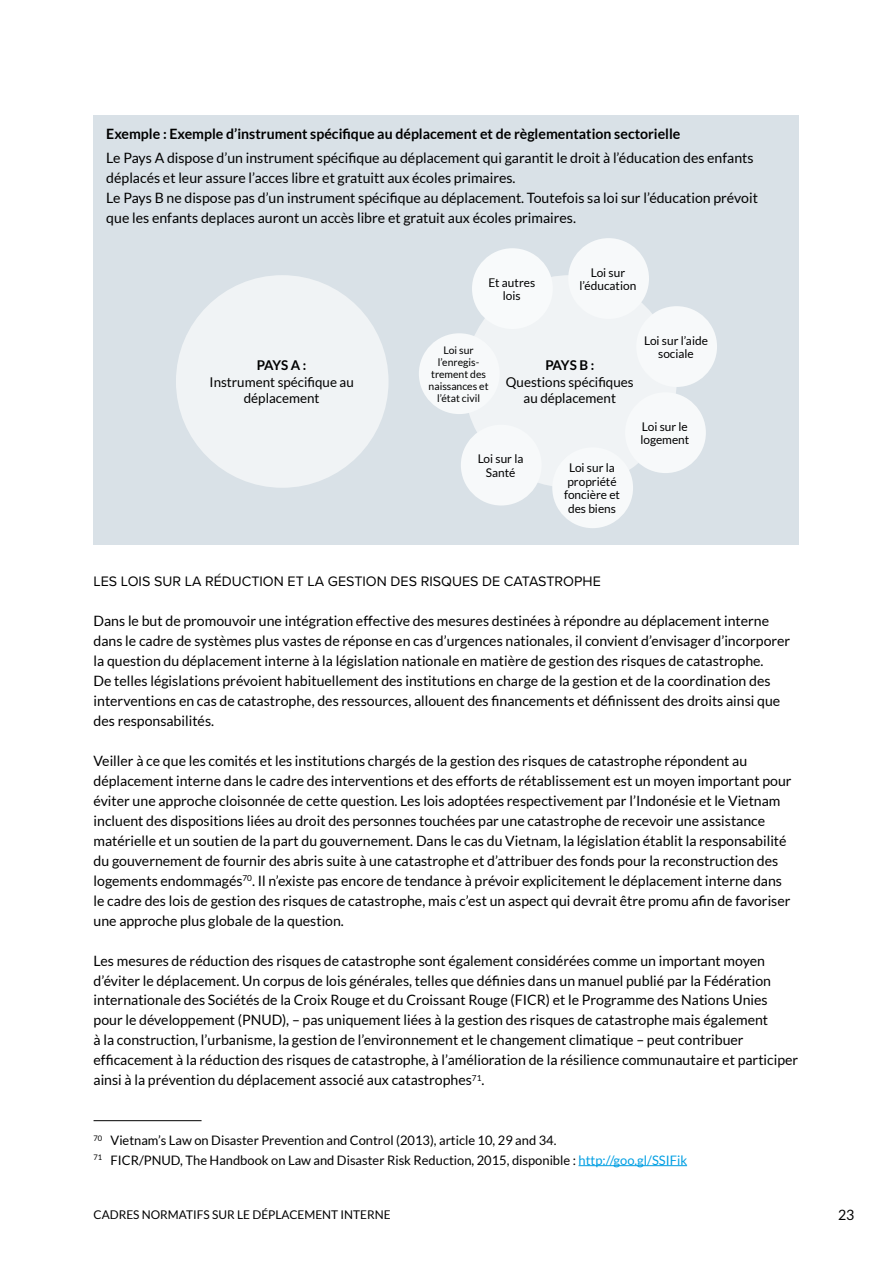
<style>
.page{position:relative;width:893px;height:1263px;background:#fff}
.page>*{position:absolute;margin:0;border:0;box-sizing:border-box;transform-origin:0 0}
.t1{font:14.25px/20px "Lato";color:#000}
.t2{font:700 14.25px "Lato";color:#000}
.t3{font:14.25px "Proxima Nova";color:#000}
.t4{font:13.5px/16.5px "Lato";color:#000;text-align:center}
.t5{font:700 13.5px "Lato";letter-spacing:-.08em;color:#000}
.t6{font:13.05px/20px "Lato";color:#000}
.t7{font:12px/13.5px "Lato";color:#000;text-align:center}
.t8{font:10.5px/12px "Lato";color:#000;text-align:center}
.s1{color:#009fe3}
</style>
<div class="page">
<div style="left:94px;top:115px;width:705px;height:429px;background:#d9e1e7"></div>
<hr style="left:94px;top:1120px;width:108px;height:1px;background:#000">
<hr style="left:578px;top:1165px;width:109px;height:1px;background:#009fe3">
<div style="left:176px;top:275px;width:213px;height:213px;background:#f0f3f5;border-radius:50%"></div>
<div style="left:464px;top:275px;width:213px;height:213px;background:#f0f3f5;border-radius:50%"></div>
<div style="left:472px;top:248px;width:81px;height:81px;background:#f8fafb;border-radius:50%"></div>
<div style="left:568px;top:238px;width:81px;height:81px;background:#f7f9fa;border-radius:50%"></div>
<div style="left:636px;top:306px;width:81px;height:81px;background:#f7f9fa;border-radius:50%"></div>
<div style="left:625px;top:392px;width:81px;height:81px;background:#f7f9fa;border-radius:50%"></div>
<div style="left:552px;top:447px;width:81px;height:81px;background:#f7f9fa;border-radius:50%"></div>
<div style="left:461px;top:425px;width:81px;height:80px;background:#f7f9fa;border-radius:50%"></div>
<div style="left:419px;top:333px;width:81px;height:81px;background:#f7f9fa;border-radius:50%"></div>
<p class="t2" style="left:106px;top:126px;width:576px">Exemple : Exemple d’instrument spécifique au déplacement et de règlementation sectorielle</p>
<p class="t1" style="left:106px;top:148px;width:653px">Le Pays A dispose d’un instrument spécifique au déplacement qui garantit le droit à l’éducation des enfants déplacés et leur assure l’acces libre et gratuitt aux écoles primaires.<br>Le Pays B ne dispose pas d’un instrument spécifique au déplacement. Toutefois sa loi sur l’éducation prévoit que les enfants deplaces auront un accès libre et gratuit aux écoles primaires.</p>
<p class="t5" style="left:257px;top:358px;width:51px">PAYS A :</p>
<p class="t4" style="left:210px;top:374px;width:146px">Instrument spécifique au déplacement</p>
<p class="t7" style="left:488px;top:276px;width:48px">Et autres lois</p>
<p class="t7" style="left:580px;top:265px;width:58px">Loi sur l’éducation</p>
<p class="t8" style="left:429px;top:344px;width:61px">Loi sur l’enregis&shy;trement des naissances et l’état civil</p>
<p class="t5" style="left:545px;top:358px;width:50px">PAYS B :</p>
<p class="t4" style="left:506px;top:374px;width:129px">Questions spécifiques au déplacement</p>
<p class="t7" style="left:644px;top:333px;width:65px">Loi sur l’aide sociale</p>
<p class="t7" style="left:478px;top:452px;width:47px">Loi sur la<br>Santé</p>
<p class="t7" style="left:564px;top:461px;width:57px">Loi sur la propriété foncière et des biens</p>
<p class="t7" style="left:640px;top:420px;width:50px;text-align:left">Loi sur le logement</p>
<p class="t3" style="left:94px;top:573px;width:509px">LES LOIS SUR LA RÉDUCTION ET LA GESTION DES RISQUES DE CATASTROPHE</p>
<p class="t1" style="left:94px;top:611px;width:698px">Dans le but de promouvoir une intégration effective des mesures destinées à répondre au déplacement interne dans le cadre de systèmes plus vastes de réponse en cas d’urgences nationales, il convient d’envisager d’incorporer la question du déplacement interne à la législation nationale en matière de gestion des risques de catastrophe.<br>De telles législations prévoient habituellement des institutions en charge de la gestion et de la coordination des interventions en cas de catastrophe, des ressources, allouent des financements et définissent des droits ainsi que des responsabilités.</p>
<p class="t1" style="left:94px;top:751px;width:699px">Veiller à ce que les comités et les institutions chargés de la gestion des risques de catastrophe répondent au déplacement interne dans le cadre des interventions et des efforts de rétablissement est un moyen important pour éviter une approche cloisonnée de cette question. Les lois adoptées respectivement par l’Indonésie et le Vietnam incluent des dispositions liées au droit des personnes touchées par une catastrophe de recevoir une assistance matérielle et un soutien de la part du gouvernement. Dans le cas du Vietnam, la législation établit la responsabilité du gouvernement de fournir des abris suite à une catastrophe et d’attribuer des fonds pour la reconstruction des logements endommagés<sup>70</sup>. Il n’existe pas encore de tendance à prévoir explicitement le déplacement interne dans le cadre des lois de gestion des risques de catastrophe, mais c’est un aspect qui devrait être promu afin de favoriser une approche plus globale de la question.</p>
<p class="t1" style="left:94px;top:950px;width:706px">Les mesures de réduction des risques de catastrophe sont également considérées comme un important moyen d’éviter le déplacement. Un corpus de lois générales, telles que définies dans un manuel publié par la Fédération internationale des Sociétés de la Croix Rouge et du Croissant Rouge (FICR) et le Programme des Nations Unies pour le développement (PNUD), – pas uniquement liées à la gestion des risques de catastrophe mais également<br>à la construction, l’urbanisme, la gestion de l’environnement et le changement climatique – peut contribuer efficacement à la réduction des risques de catastrophe, à l’amélioration de la résilience communautaire et participer ainsi à la prévention du déplacement associé aux catastrophes<sup>71</sup>.</p>
<p class="t6" style="left:94px;top:1130px;width:595px"><sup>70</sup> Vietnam’s Law on Disaster Prevention and Control (2013), article 10, 29 and 34.<br><sup>71</sup> FICR/PNUD, The Handbook on Law and Disaster Risk Reduction, 2015, disponible : <span class="s1">http://goo.gl/SSIFik</span></p>
<p class="t7" style="left:94px;top:1208px;width:299px">CADRES NORMATIFS SUR LE DÉPLACEMENT INTERNE</p>
<p class="t1" style="left:838px;top:1204px;width:18px">23</p>
</div>
